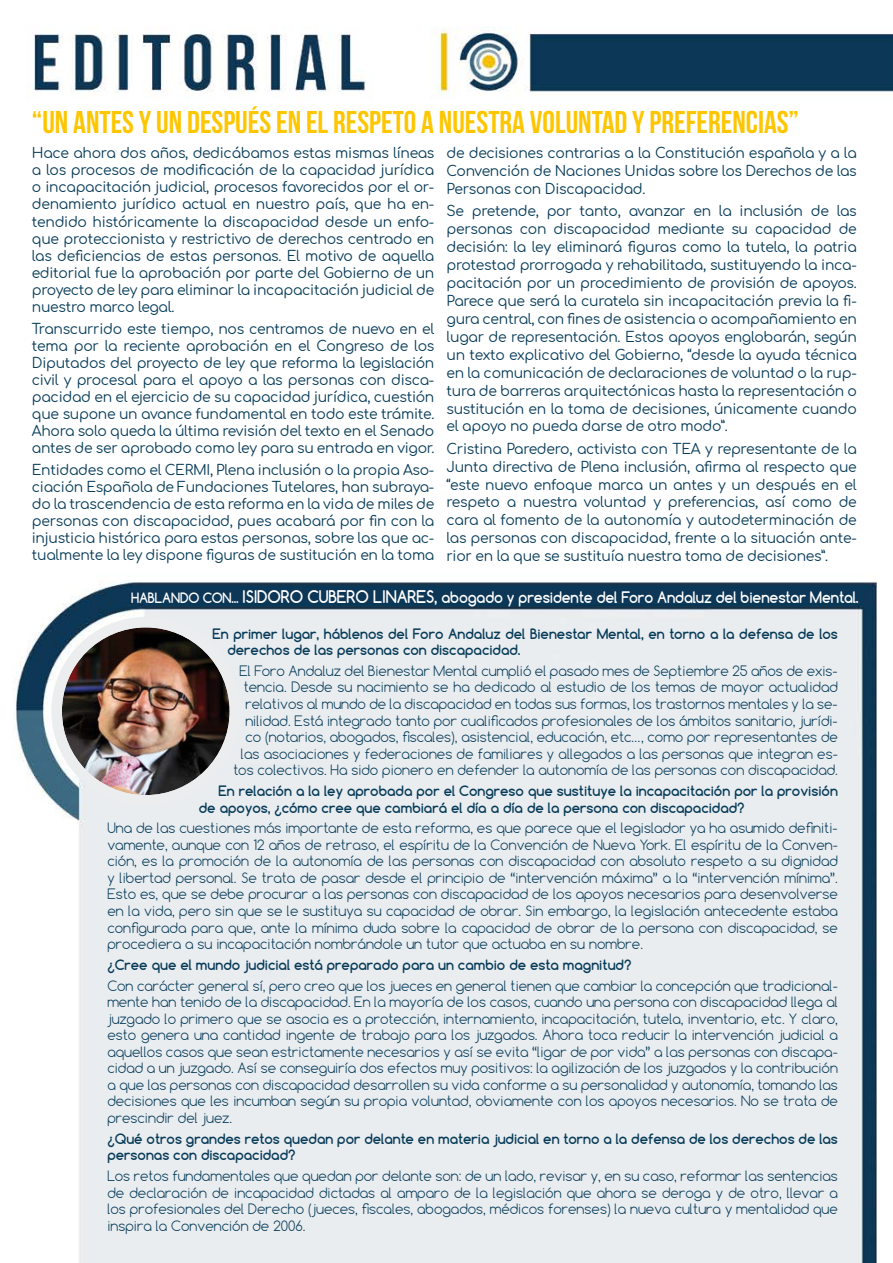
<style>
.page{position:relative;width:893px;height:1263px;background:#fff}
.page>*{position:absolute;margin:0;border:0;box-sizing:border-box;transform-origin:0 0}
.t1{font:31.5px "Bebas Neue";color:#fdc600}
.t2{font:700 15px "Comfortaa";letter-spacing:-.01em;color:#fff;scale:.95 1}
.t3{font:14.25px/17.1px "Comfortaa";letter-spacing:-.02em;color:#063a57;text-align:justify}
.t4{font:300 13.5px/16.5px "Comfortaa";color:#063a57;text-align:justify}
.t5{font:700 13.5px/16.5px "Comfortaa";color:#063a57}
.s1{font-size:13.5px}
.s2{font-size:16.5px}
</style>
<div class="page">
<img style="left:14px;top:27px;width:879px;height:1236px">
<img style="left:62px;top:627px;width:168px;height:168px;border-radius:84px">
<div style="left:51px;top:617px;width:189px;height:189px;border:10px solid #ebedef;border-radius:50%"></div>
<h1 class="t1" style="left:32px;top:104px;width:768px">“UN ANTES Y UN DESPUÉS EN EL RESPETO A NUESTRA VOLUNTAD Y PREFERENCIAS”</h1>
<p class="t3" style="left:446px;top:142px;width:412px;line-height:18px">de decisiones contrarias a la Constitución española y a la Convención de Naciones Unidas sobre los Derechos de las Personas con Discapacidad.</p>
<p class="t3" style="left:446px;top:200px;width:412px;line-height:18px">Se pretende, por tanto, avanzar en la inclusión de las personas con discapacidad mediante su capacidad de decisión: la ley eliminará figuras como la tutela, la patria protestad prorrogada y rehabilitada, sustituyendo la inca&shy;pacitación por un procedimiento de provisión de apoyos.<br>Parece que será la curatela sin incapacitación previa la fi&shy;gura central, con fines de asistencia o acompañamiento en lugar de representación. Estos apoyos englobarán, según un texto explicativo del Gobierno, “desde la ayuda técnica en la comunicación de declaraciones de voluntad o la rup&shy;tura de barreras arquitectónicas hasta la representación o sustitución en la toma de decisiones, únicamente cuando el apoyo no pueda darse de otro modo”.</p>
<p class="t3" style="left:446px;top:437px;width:412px;line-height:18px">Cristina Paredero, activista con TEA y representante de la Junta directiva de Plena inclusión, afirma al respecto que “este nuevo enfoque marca un antes y un después en el respeto a nuestra voluntad y preferencias, así como de cara al fomento de la autonomía y autodeterminación de las personas con discapacidad, frente a la situación ante&shy;rior en la que se sustituía nuestra toma de decisiones”.</p>
<p class="t3" style="left:32px;top:142px;width:404px">Hace ahora dos años, dedicábamos estas mismas líneas a los procesos de modificación de la capacidad jurídica o incapacitación judicial, procesos favorecidos por el or&shy;denamiento jurídico actual en nuestro país, que ha en&shy;tendido históricamente la discapacidad desde un enfo&shy;que proteccionista y restrictivo de derechos centrado en las deficiencias de estas personas. El motivo de aquella editorial fue la aprobación por parte del Gobierno de un proyecto de ley para eliminar la incapacitación judicial de nuestro marco legal.</p>
<p class="t3" style="left:32px;top:318px;width:404px">Transcurrido este tiempo, nos centramos de nuevo en el tema por la reciente aprobación en el Congreso de los Diputados del proyecto de ley que reforma la legislación civil y procesal para el apoyo a las personas con disca&shy;pacidad en el ejercicio de su capacidad jurídica, cuestión que supone un avance fundamental en todo este trámite.<br>Ahora solo queda la última revisión del texto en el Senado antes de ser aprobado como ley para su entrada en vigor.</p>
<p class="t3" style="left:32px;top:459px;width:404px">Entidades como el CERMI, Plena inclusión o la propia Aso&shy;ciación Española de Fundaciones Tutelares, han subraya&shy;do la trascendencia de esta reforma en la vida de miles de personas con discapacidad, pues acabará por fin con la injusticia histórica para estas personas, sobre las que ac&shy;tualmente la ley dispone figuras de sustitución en la toma</p>
<p class="t2" style="left:131px;top:588px;width:767px"><span class="s1">HABLANDO CON...</span> <span class="s2">ISIDORO CUBERO LINARES,</span> abogado y presidente del Foro Andaluz del bienestar Mental.</p>
<p class="t5" style="left:227px;top:625px;width:612px;text-indent:-15px">En primer lugar, háblenos del Foro Andaluz del Bienestar Mental, en torno a la defensa de los derechos de las personas con discapacidad.</p>
<p class="t4" style="left:233px;top:662px;width:606px;text-align:right">El Foro Andaluz del Bienestar Mental cumplió el pasado mes de Septiembre 25 años de exis&shy;tencia. Desde su nacimiento se ha dedicado al estudio de los temas de mayor actualidad relativos al mundo de la discapacidad en todas sus formas, los trastornos mentales y la se&shy;nilidad. Está integrado tanto por cualificados profesionales de los ámbitos sanitario, jurídi&shy;co (notarios, abogados, fiscales), asistencial, educación, etc…, como por representantes de las asociaciones y federaciones de familiares y allegados a las personas que integran es&shy;tos colectivos. Ha sido pionero en defender la autonomía de las personas con discapacidad.</p>
<p class="t5" style="left:199px;top:782px;width:641px;text-indent:19px">En relación a la ley aprobada por el Congreso que sustituye la incapacitación por la provisión de apoyos, ¿cómo cree que cambiará el día a día de la persona con discapacidad?</p>
<p class="t4" style="left:107px;top:820px;width:732px">Una de las cuestiones más importante de esta reforma, es que parece que el legislador ya ha asumido definiti&shy;vamente, aunque con 12 años de retraso, el espíritu de la Convención de Nueva York. El espíritu de la Conven&shy;ción, es la promoción de la autonomía de las personas con discapacidad con absoluto respeto a su dignidad y libertad personal. Se trata de pasar desde el principio de “intervención máxima” a la “intervención mínima”.<br>Esto es, que se debe procurar a las personas con discapacidad de los apoyos necesarios para desenvolverse en la vida, pero sin que se le sustituya su capacidad de obrar. Sin embargo, la legislación antecedente estaba configurada para que, ante la mínima duda sobre la capacidad de obrar de la persona con discapacidad, se procediera a su incapacitación nombrándole un tutor que actuaba en su nombre.</p>
<p class="t5" style="left:107px;top:956px;width:526px">¿Cree que el mundo judicial está preparado para un cambio de esta magnitud?</p>
<p class="t4" style="left:107px;top:977px;width:732px">Con carácter general sí, pero creo que los jueces en general tienen que cambiar la concepción que tradicional&shy;mente han tenido de la discapacidad. En la mayoría de los casos, cuando una persona con discapacidad llega al juzgado lo primero que se asocia es a protección, internamiento, incapacitación, tutela, inventario, etc. Y claro, esto genera una cantidad ingente de trabajo para los juzgados. Ahora toca reducir la intervención judicial a aquellos casos que sean estrictamente necesarios y así se evita “ligar de por vida” a las personas con discapa&shy;cidad a un juzgado. Así se conseguiría dos efectos muy positivos: la agilización de los juzgados y la contribución a que las personas con discapacidad desarrollen su vida conforme a su personalidad y autonomía, tomando las decisiones que les incumban según su propia voluntad, obviamente con los apoyos necesarios. No se trata de prescindir del juez.</p>
<p class="t5" style="left:107px;top:1130px;width:732px">¿Qué otros grandes retos quedan por delante en materia judicial en torno a la defensa de los derechos de las personas con discapacidad?</p>
<p class="t4" style="left:107px;top:1167px;width:732px">Los retos fundamentales que quedan por delante son: de un lado, revisar y, en su caso, reformar las sentencias de declaración de incapacidad dictadas al amparo de la legislación que ahora se deroga y de otro, llevar a los profesionales del Derecho (jueces, fiscales, abogados, médicos forenses) la nueva cultura y mentalidad que inspira la Convención de 2006.</p>
</div>
